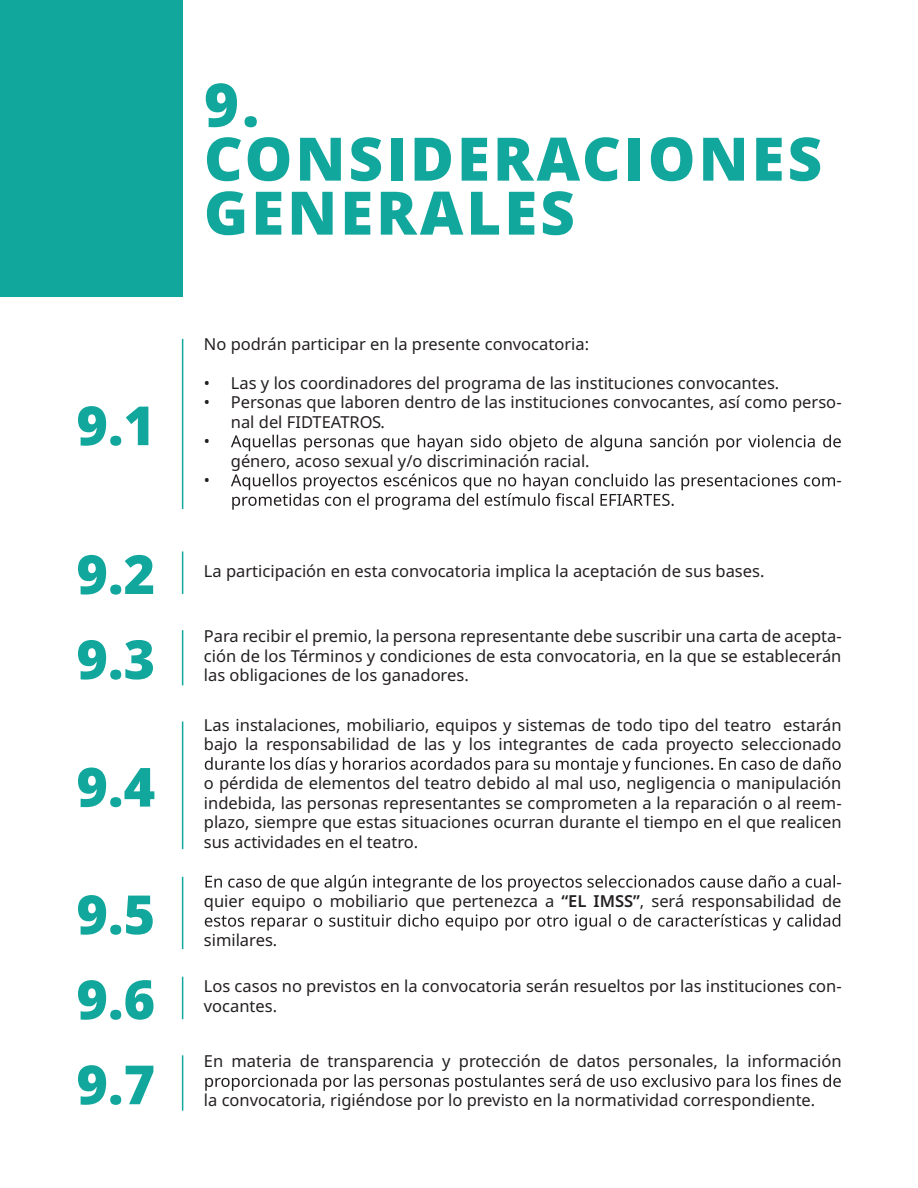
<style>
.page{position:relative;width:918px;height:1188px;background:#fff}
.page>*{position:absolute;margin:0;border:0;box-sizing:border-box;transform-origin:0 0}
.t1{font:900 60px/54px "Noto Sans";letter-spacing:.05em;color:#12a79d}
.t2{font:900 54px/85.1px "Noto Sans";color:#12a79d}
.t3{font:16.5px/19.5px "Noto Sans";color:#231f20;text-align:justify}
.s1{font-weight:600}
</style>
<div class="page">
<div style="left:0;top:0;width:183px;height:296px;background:#12a79d"></div>
<div style="left:391px;top:138px;width:11px;height:43px;background:#12a79d"></div>
<div style="left:629px;top:138px;width:11px;height:43px;background:#12a79d"></div>
<svg style="left:231px;top:435px;width:610px;height:16px"></svg>
<svg style="left:231px;top:474px;width:604px;height:36px"></svg>
<svg style="left:205px;top:757px;width:636px;height:17px"></svg>
<svg style="left:205px;top:875px;width:630px;height:16px"></svg>
<svg style="left:205px;top:914px;width:635px;height:17px"></svg>
<svg style="left:205px;top:1074px;width:636px;height:17px"></svg>
<hr style="left:182px;top:1055px;width:1px;height:56px;background:#12a79d">
<hr style="left:182px;top:977px;width:1px;height:42px;background:#12a79d">
<hr style="left:182px;top:877px;width:1px;height:72px;background:#12a79d">
<hr style="left:182px;top:722px;width:1px;height:127px;background:#12a79d">
<hr style="left:182px;top:630px;width:1px;height:55px;background:#12a79d">
<hr style="left:182px;top:551px;width:1px;height:43px;background:#12a79d">
<hr style="left:182px;top:339px;width:1px;height:170px;background:#12a79d">
<h2 class="t2" style="left:76px;top:383px;width:80px">9.1</h2>
<h2 class="t2" style="left:76px;top:532px;width:80px">9.2<br>9.3</h2>
<h2 class="t2" style="left:76px;top:744px;width:80px">9.4</h2>
<h2 class="t2" style="left:76px;top:872px;width:80px;text-align:justify">9.5<br>9.6<br>9.7</h2>
<h1 class="t1" style="left:204px;top:78px;width:620px">9.<br>CONS DERAC ONES<br>GENERALES</h1>
<p class="t3" style="left:204px;top:334px;width:387px">No podrán participar en la presente convocatoria:</p>
<p class="t3" style="left:204px;top:373px;width:577px">• Las y los coordinadores del programa de las instituciones convocantes.</p>
<p class="t3" style="left:204px;top:393px;width:639px">• Personas que laboren dentro de las instituciones convocantes, así como perso-</p>
<p class="t3" style="left:231px;top:412px;width:155px">nal del FIDTEATROS.</p>
<p class="t3" style="left:204px;top:432px;width:8px">•</p>
<p class="t3" style="left:231px;top:451px;width:360px">género, acoso sexual y/o discriminación racial.</p>
<p class="t3" style="left:204px;top:471px;width:8px">•</p>
<p class="t3" style="left:836px;top:471px;width:7px">-</p>
<p class="t3" style="left:204px;top:561px;width:562px">La participación en esta convocatoria implica la aceptación de sus bases.</p>
<p class="t3" style="left:204px;top:627px;width:639px">Para recibir el premio, la persona representante debe suscribir una carta de acepta&shy;ción de los Términos y condiciones de esta convocatoria, en la que se establecerán las obligaciones de los ganadores.</p>
<p class="t3" style="left:204px;top:715px;width:639px">Las instalaciones, mobiliario, equipos y sistemas de todo tipo del teatro estarán bajo la responsabilidad de las y los integrantes de cada proyecto seleccionado</p>
<p class="t3" style="left:204px;top:774px;width:639px">o pérdida de elementos del teatro debido al mal uso, negligencia o manipulación indebida, las personas representantes se comprometen a la reparación o al reem&shy;plazo, siempre que estas situaciones ocurran durante el tiempo en el que realicen sus actividades en el teatro.</p>
<p class="t3" style="left:204px;top:872px;width:639px;text-align:right">-<br>quier equipo o mobiliario que pertenezca a <span class="s1">“EL IMSS”</span>, será responsabilidad de</p>
<p class="t3" style="left:204px;top:931px;width:75px">similares.</p>
<p class="t3" style="left:204px;top:977px;width:639px">Los casos no previstos en la convocatoria serán resueltos por las instituciones con&shy;vocantes.</p>
<p class="t3" style="left:204px;top:1052px;width:639px">En materia de transparencia y protección de datos personales, la información</p>
<p class="t3" style="left:204px;top:1091px;width:613px">la convocatoria, rigiéndose por lo previsto en la normatividad correspondiente.</p>
</div>
